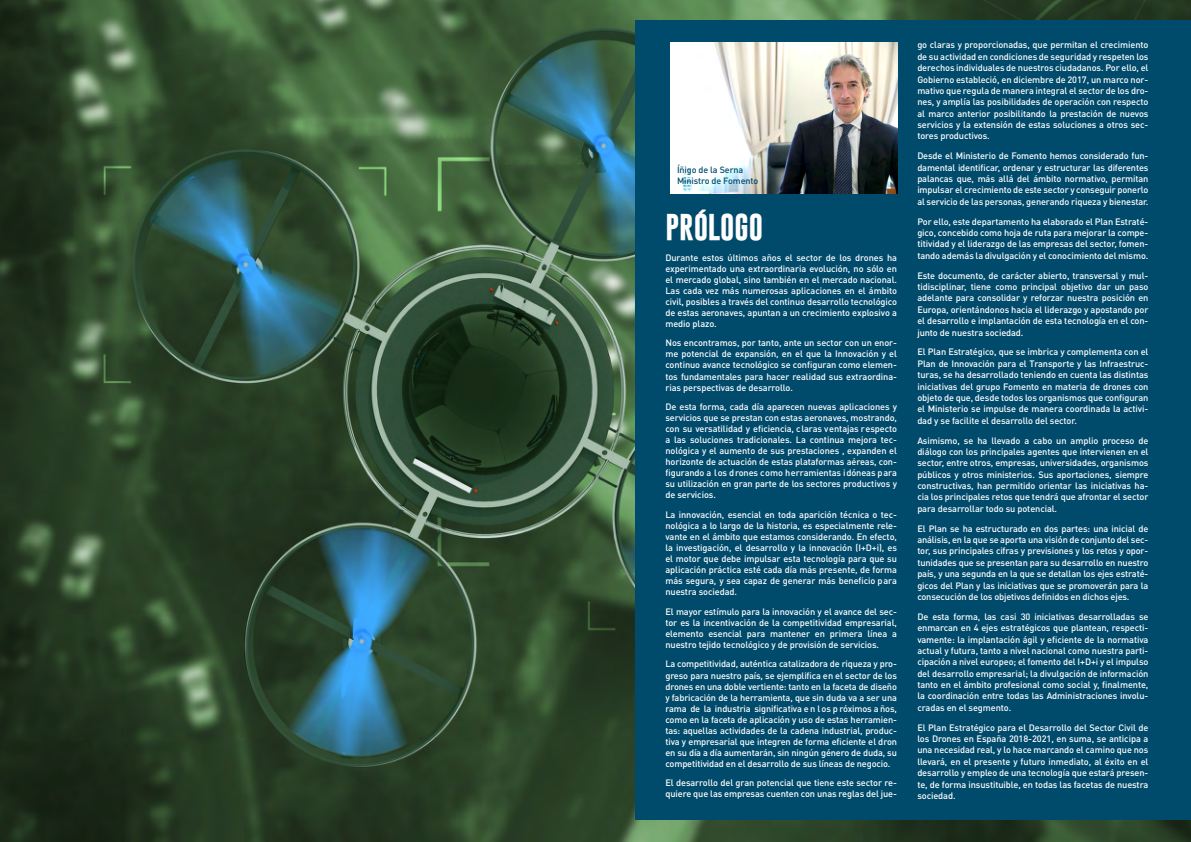
<style>
.page{position:relative;width:1191px;height:842px;background:#fff}
.page>*{position:absolute;margin:0;border:0;box-sizing:border-box;transform-origin:0 0}
.t1{font:700 27px "Gobold";color:#fff}
.t2{font:500 9.2px/11.4px "DIN Pro";letter-spacing:-.01em;color:#fff;text-align:justify}
.t3{font:500 9px "DIN Pro";letter-spacing:-.01em;color:#004b6c}
</style>
<div class="page">
<img style="left:0;top:0;width:1191px;height:842px">
<div style="left:635px;top:21px;width:556px;height:799px;background:#004b6c"></div>
<img style="left:670px;top:42px;width:227px;height:152px">
<p class="t3" style="left:677px;top:163px;width:68px">Íñigo de la Serna</p>
<p class="t3" style="left:677px;top:174px;width:83px">Ministro de Fomento</p>
<p class="t1" style="left:665px;top:209px;width:99px">PRÓLOGO</p>
<p class="t2" style="left:665px;top:251px;width:233px;line-height:11px">Durante estos últimos años el sector de los drones ha experimentado una extraordinaria evolución, no sólo en el mercado global, sino también en el mercado nacional.<br>Las cada vez más numerosas aplicaciones en el ámbito civil, posibles a través del continuo desarrollo tecnológico de estas aeronaves, apuntan a un crecimiento explosivo a medio plazo.</p>
<p class="t2" style="left:665px;top:337px;width:233px;line-height:11px">Nos encontramos, por tanto, ante un sector con un enor&shy;me potencial de expansión, en el que la Innovación y el continuo avance tecnológico se configuran como elemen&shy;tos fundamentales para hacer realidad sus extraordina&shy;rias perspectivas de desarrollo.</p>
<p class="t2" style="left:665px;top:401px;width:233px;line-height:11px">De esta forma, cada día aparecen nuevas aplicaciones y servicios que se prestan con estas aeronaves, mostrando, con su versatilidad y eficiencia, claras ventajas respecto a las soluciones tradicionales. La continua mejora tec&shy;nológica y el aumento de sus prestaciones , expanden el horizonte de actuación de estas plataformas aéreas, con&shy;figurando a los drones como herramientas idóneas para su utilización en gran parte de los sectores productivos y de servicios.</p>
<p class="t2" style="left:665px;top:509px;width:233px;line-height:11px">La innovación, esencial en toda aparición técnica o tec&shy;nológica a lo largo de la historia, es especialmente rele&shy;vante en el ámbito que estamos considerando. En efecto, la investigación, el desarrollo y la innovación (I+D+i), es el motor que debe impulsar esta tecnología para que su aplicación práctica esté cada día más presente, de forma más segura, y sea capaz de generar más beneficio para nuestra sociedad.</p>
<p class="t2" style="left:665px;top:606px;width:233px;line-height:11px">El mayor estímulo para la innovación y el avance del sec&shy;tor es la incentivación de la competitividad empresarial, elemento esencial para mantener en primera línea a nuestro tejido tecnológico y de provisión de servicios.</p>
<p class="t2" style="left:665px;top:658px;width:233px;line-height:11px">La competitividad, auténtica catalizadora de riqueza y pro&shy;greso para nuestro país, se ejemplifica en el sector de los drones en una doble vertiente: tanto en la faceta de diseño y fabricación de la herramienta, que sin duda va a ser una rama de la industria significativa e n l os p róximos a ños, como en la faceta de aplicación y uso de estas herramien&shy;tas: aquellas actividades de la cadena industrial, produc&shy;tiva y empresarial que integren de forma eficiente el dron en su día a día aumentarán, sin ningún género de duda, su competitividad en el desarrollo de sus líneas de negocio.</p>
<p class="t2" style="left:665px;top:777px;width:233px;line-height:11px">El desarrollo del gran potencial que tiene este sector re&shy;quiere que las empresas cuenten con unas reglas del jue-</p>
<p class="t2" style="left:917px;top:39px;width:233px">go claras y proporcionadas, que permitan el crecimiento de su actividad en condiciones de seguridad y respeten los derechos individuales de nuestros ciudadanos. Por ello, el Gobierno estableció, en diciembre de 2017, un marco nor&shy;mativo que regula de manera integral el sector de los dro&shy;nes, y amplía las posibilidades de operación con respecto al marco anterior posibilitando la prestación de nuevos servicios y la extensión de estas soluciones a otros sec&shy;tores productivos.</p>
<p class="t2" style="left:917px;top:150px;width:233px">Desde el Ministerio de Fomento hemos considerado fun&shy;damental identificar, ordenar y estructurar las diferentes palancas que, más allá del ámbito normativo, permitan impulsar el crecimiento de este sector y conseguir ponerlo al servicio de las personas, generando riqueza y bienestar.</p>
<p class="t2" style="left:917px;top:215px;width:233px">Por ello, este departamento ha elaborado el Plan Estraté&shy;gico, concebido como hoja de ruta para mejorar la compe&shy;titividad y el liderazgo de las empresas del sector, fomen&shy;tando además la divulgación y el conocimiento del mismo.</p>
<p class="t2" style="left:917px;top:269px;width:233px">Este documento, de carácter abierto, transversal y mul&shy;tidisciplinar, tiene como principal objetivo dar un paso adelante para consolidar y reforzar nuestra posición en Europa, orientándonos hacia el liderazgo y apostando por el desarrollo e implantación de esta tecnología en el con&shy;junto de nuestra sociedad.</p>
<p class="t2" style="left:917px;top:346px;width:233px">El Plan Estratégico, que se imbrica y complementa con el Plan de Innovación para el Transporte y las Infraestruc&shy;turas, se ha desarrollado teniendo en cuenta las distintas iniciativas del grupo Fomento en materia de drones con objeto de que, desde todos los organismos que configuran el Ministerio se impulse de manera coordinada la activi&shy;dad y se facilite el desarrollo del sector.</p>
<p class="t2" style="left:917px;top:434px;width:233px">Asimismo, se ha llevado a cabo un amplio proceso de diálogo con los principales agentes que intervienen en el sector, entre otros, empresas, universidades, organismos públicos y otros ministerios. Sus aportaciones, siempre constructivas, han permitido orientar las iniciativas ha&shy;cia los principales retos que tendrá que afrontar el sector para desarrollar todo su potencial.</p>
<p class="t2" style="left:917px;top:522px;width:233px">El Plan se ha estructurado en dos partes: una inicial de análisis, en la que se aporta una visión de conjunto del sec&shy;tor, sus principales cifras y previsiones y los retos y opor&shy;tunidades que se presentan para su desarrollo en nuestro país, y una segunda en la que se detallan los ejes estraté&shy;gicos del Plan y las iniciativas que se promoverán para la consecución de los objetivos definidos en dichos ejes.</p>
<p class="t2" style="left:917px;top:610px;width:233px">De esta forma, las casi 30 iniciativas desarrolladas se enmarcan en 4 ejes estratégicos que plantean, respecti&shy;vamente: la implantación ágil y eficiente de la normativa actual y futura, tanto a nivel nacional como nuestra parti&shy;cipación a nivel europeo; el fomento del I+D+i y el impulso del desarrollo empresarial; la divulgación de información tanto en el ámbito profesional como social y, finalmente, la coordinación entre todas las Administraciones involu&shy;cradas en el segmento.</p>
<p class="t2" style="left:917px;top:721px;width:233px">El Plan Estratégico para el Desarrollo del Sector Civil de los Drones en España 2018-2021, en suma, se anticipa a una necesidad real, y lo hace marcando el camino que nos llevará, en el presente y futuro inmediato, al éxito en el desarrollo y empleo de una tecnología que estará presen&shy;te, de forma insustituible, en todas las facetas de nuestra sociedad.</p>
</div>
